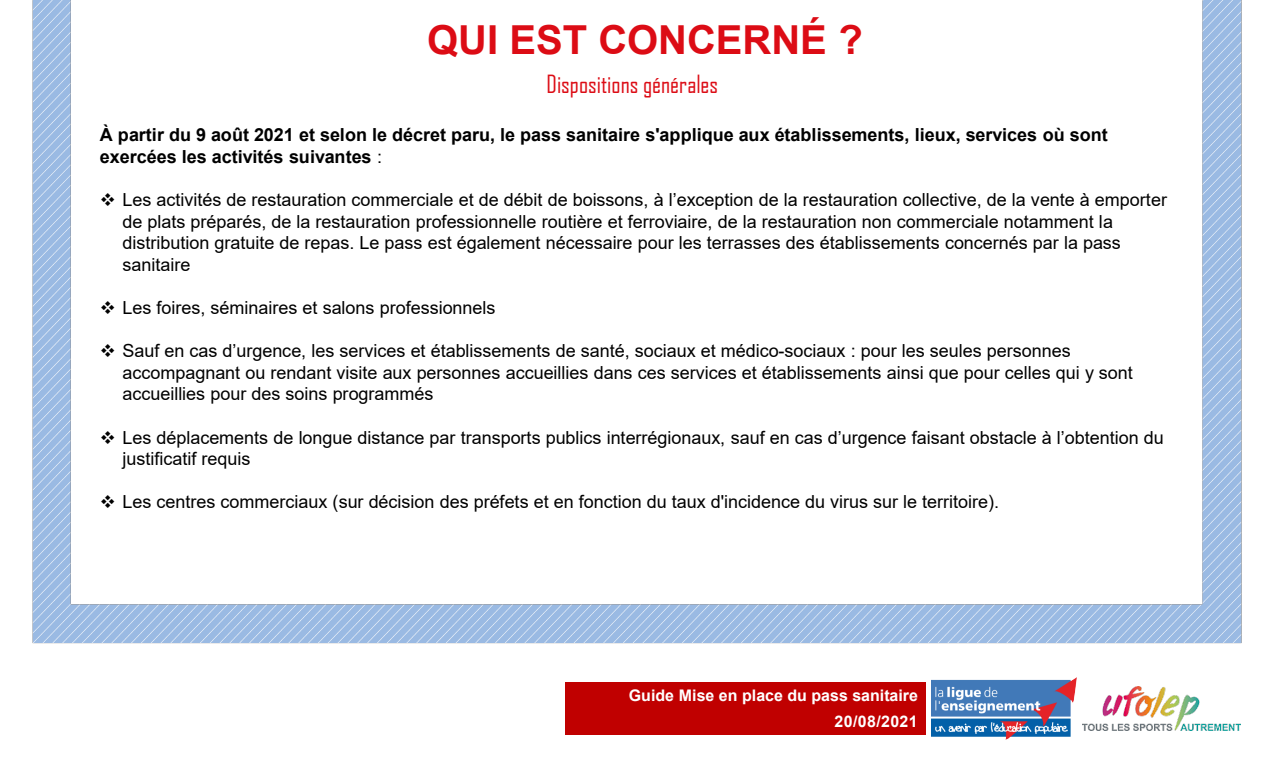
<style>
.page{position:relative;width:1281px;height:768px;background:#fff}
.page>*{position:absolute;margin:0;border:0;box-sizing:border-box;transform-origin:0 0}
.t1{font:700 40px "Arial";color:#dc0c15}
.t2{font:24px "Agency FB";color:#dc0c15}
.t3{font:18px/21.6px "Arial";letter-spacing:-.005em;color:#000}
.t4{font:700 18px/21.6px "Arial";color:#000}
.t5{font:700 16px "Arial";color:#fff}
.s1{font-weight:400}
</style>
<div class="page">
<img style="left:32px;top:0;width:1210px;height:735px">
<img style="left:931px;top:677px;width:145px;height:63px">
<div style="left:565px;top:682px;width:360px;height:52px;background:#c00000"></div>
<img style="left:1082px;top:687px;width:158px;height:43px">
<p class="t1" style="left:427px;top:12px;width:437px">QUI EST CONCERNÉ ?</p>
<p class="t2" style="left:546px;top:70px;width:173px">Dispositions générales</p>
<p class="t4" style="left:100px;top:124px;width:1009px">À partir du 9 août 2021 et selon le décret paru, le pass sanitaire s'applique aux établissements, lieux, services où sont exercées les activités suivantes <span class="s1">:</span></p>
<p class="t3" style="left:122px;top:189px;width:1045px;text-indent:-23px">❖ Les activités de restauration commerciale et de débit de boissons, à l’exception de la restauration collective, de la vente à emporter de plats préparés, de la restauration professionnelle routière et ferroviaire, de la restauration non commerciale notamment la distribution gratuite de repas. Le pass est également nécessaire pour les terrasses des établissements concernés par la pass sanitaire</p>
<p class="t3" style="left:100px;top:297px;width:397px">❖ Les foires, séminaires et salons professionnels</p>
<p class="t3" style="left:122px;top:340px;width:1011px;text-indent:-23px">❖ Sauf en cas d’urgence, les services et établissements de santé, sociaux et médico-sociaux : pour les seules personnes accompagnant ou rendant visite aux personnes accueillies dans ces services et établissements ainsi que pour celles qui y sont accueillies pour des soins programmés</p>
<p class="t3" style="left:122px;top:426px;width:1042px;text-indent:-23px">❖ Les déplacements de longue distance par transports publics interrégionaux, sauf en cas d’urgence faisant obstacle à l’obtention du justificatif requis</p>
<p class="t3" style="left:100px;top:491px;width:900px">❖ Les centres commerciaux (sur décision des préfets et en fonction du taux d'incidence du virus sur le territoire).</p>
<p class="t5" style="left:628px;top:685px;width:290px">Guide Mise en place du pass sanitaire</p>
<p class="t5" style="left:834px;top:710px;width:85px">20/08/2021</p>
</div>
